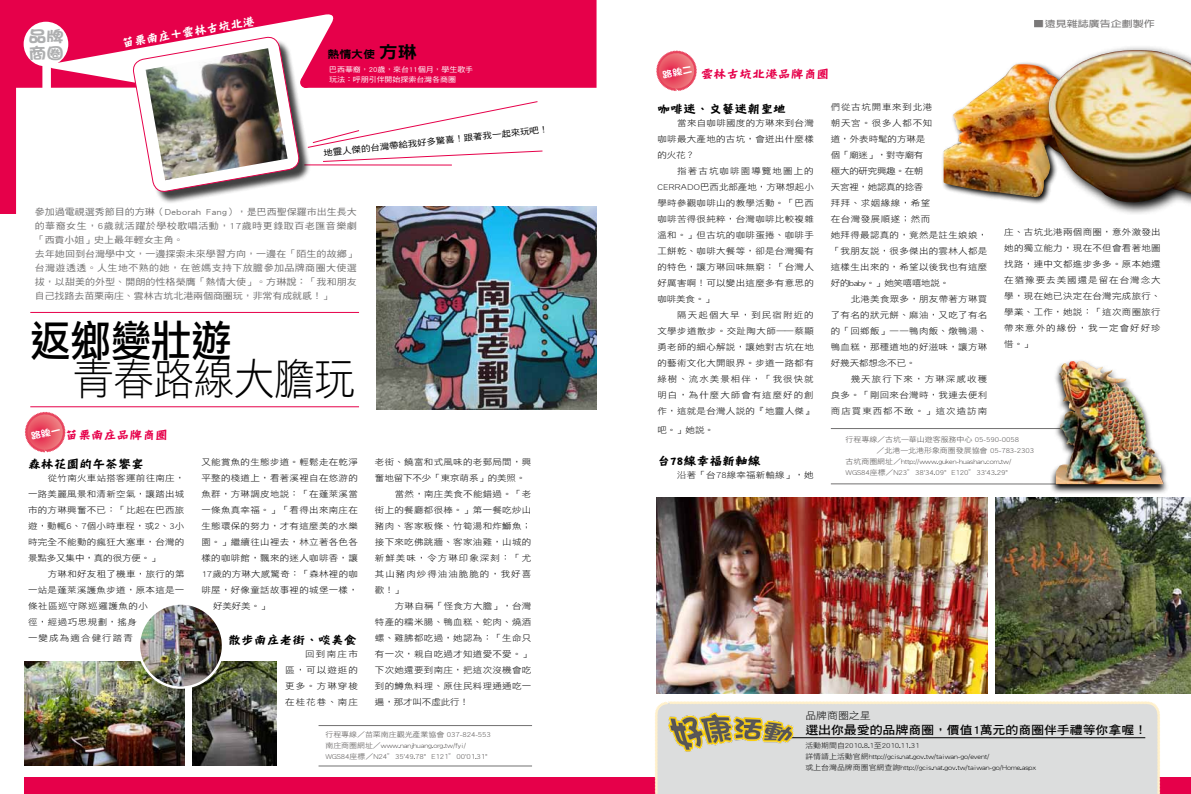
<style>
.page{position:relative;width:1191px;height:794px;background:#fff}
.page>*{position:absolute;margin:0;border:0;box-sizing:border-box;transform-origin:0 0}
.t1{font:43px "DF Li Hei Std W3";letter-spacing:-.01em;color:#000;scale:.94 1}
.t2{font:43px "DF Li Hei Std W5";letter-spacing:-.01em;color:#000;scale:.94 1}
.t3{font:16.2px/16.6px "DF Hai Bao Std W9";color:#aeafb0;scale:1.11 1}
.t4{font:11.7px "DF Ying Hei Std W7";letter-spacing:-.01em;color:#000;scale:1.11 1}
.t5{font:11.7px "DF Hei Std W7";letter-spacing:-.01em;color:#000;scale:1.11 1}
.t6{font:11.7px "DF Ying Hei Std W7";letter-spacing:-.01em;color:#e6004a;scale:1.11 1}
.t7{font:11.7px "DF Ying Hei Std W7";color:#fff;scale:1.05 1}
.t8{font:10.8px "DF Hei Std W9";color:#000;scale:1.11 1}
.t9{font:9.9px "DF Hei Std W3";letter-spacing:-.01em;color:#000;scale:1.11 1}
.t10{font:9px/14px "DF Hei Std W5";letter-spacing:.005em;color:#727171;scale:1.11 1}
.t11{font:700 8.8px "AR Hei B5";color:#595757;scale:1.25 1}
.t12{font:8.5px/16px "DF Hei Std W3";letter-spacing:.03em;color:#000;text-align:justify;scale:1.11 1}
.t13{font:8.5px "DF Hei Std W3";letter-spacing:.105em;color:#000;scale:1.11 1}
.t14{font:8.5px "DF Hei Std W3";letter-spacing:-.01em;color:#000;scale:1.11 1}
.t15{font:8.5px "DF Hei Std W5";color:#000;scale:1.11 1}
.t16{font:7.2px/11px "DF Hei Std W3";letter-spacing:-.01em;color:#4c4948;scale:1.11 1}
.t17{font:7.2px/11px "DF Hei Std W3";letter-spacing:-.01em;color:#000;scale:1.11 1}
.t18{font:7.2px/10px "DF Hei Std W5";letter-spacing:-.01em;color:#fff;scale:1.11 1}
.s1{font-size:17.1px}
</style>
<div class="page">
<svg style="left:0;top:0;width:596px;height:214px;background:#e81659"></svg>
<div style="left:25px;top:707px;width:1166px;height:87px;background:#e6004a"></div>
<div style="left:19px;top:89px;width:1084px;height:670px;background:#fff"></div>
<div style="left:0;top:465px;width:1191px;height:312px;background:#fff"></div>
<div style="left:24px;top:22px;width:44px;height:44px;background:#fff;border-radius:50%"></div>
<div style="left:42px;top:60px;width:9px;height:37px;background:#fff"></div>
<img style="left:376px;top:207px;width:220px;height:202px">
<img style="left:995px;top:497px;width:196px;height:196px">
<img style="left:656px;top:497px;width:331px;height:196px">
<img style="left:25px;top:662px;width:159px;height:103px">
<img style="left:193px;top:662px;width:84px;height:103px">
<hr style="left:318px;top:725px;width:214px;height:1px;background:#727171">
<hr style="left:318px;top:766px;width:214px;height:1px;background:#727171">
<hr style="left:304px;top:165px;width:148px;height:1px;background:#e6004a">
<div style="left:135px;top:39px;width:176px;height:165px;background:#000;opacity:.75"></div>
<svg style="left:132px;top:36px;width:168px;height:157px"></svg>
<img style="left:146px;top:48px;width:141px;height:132px">
<svg style="left:307px;top:101px;width:236px;height:61px"></svg>
<img style="left:139px;top:603px;width:84px;height:84px;border-radius:42px">
<div style="left:138px;top:602px;width:86px;height:87px;border:2px solid #fff;border-radius:50%"></div>
<hr style="left:30px;top:312px;width:329px;height:1px;background:#e6004a">
<hr style="left:30px;top:406px;width:329px;height:1px;background:#e6004a">
<svg style="left:942px;top:62px;width:100px;height:142px"></svg>
<img style="left:943px;top:64px;width:99px;height:133px">
<svg style="left:1042px;top:47px;width:127px;height:167px"></svg>
<img style="left:1048px;top:50px;width:143px;height:159px">
<div style="left:654px;top:701px;width:506px;height:93px;background:#dcdddd"></div>
<hr style="left:831px;top:428px;width:232px;height:1px;background:#727171">
<hr style="left:831px;top:484px;width:231px;height:1px;background:#727171">
<svg style="left:1049px;top:360px;width:118px;height:133px"></svg>
<img style="left:1055px;top:361px;width:108px;height:123px">
<hr style="left:781px;top:737px;width:364px;height:1px;background:#000">
<img style="left:654px;top:701px;width:172px;height:72px">
<svg style="left:25px;top:411px;width:41px;height:42px"></svg>
<svg style="left:656px;top:50px;width:41px;height:41px"></svg>
<h2 class="t3" style="left:28px;top:28px;width:34px">品牌商圈</h2>
<h3 class="t7" style="left:121px;top:36px;width:129px;rotate:-9deg">苗栗南庄＋雲林古坑北港</h3>
<p class="t8" style="left:327px;top:48px;width:82px">熱情大使 <span class="s1">方琳</span></p>
<p class="t18" style="left:329px;top:64px;width:131px">巴西華裔，20歲，來台11個月，學生歌手玩法：呼朋引伴開始探索台灣各商圈</p>
<p class="t15" style="left:323px;top:148px;width:205px;rotate:-6deg">地靈人傑的台灣帶給我好多驚喜！跟著我一起來玩吧！</p>
<p class="t10" style="left:35px;top:205px;width:292px">參加過電視選秀節目的方琳（Deborah Fang），是巴西聖保羅市出生長大的華裔女生，6歲就活躍於學校歌唱活動，17歲時更錄取百老匯音樂劇「西貢小姐」史上最年輕女主角。<br>去年她回到台灣學中文，一邊探索未來學習方向，一邊在「陌生的故鄉」台灣遊透透。人生地不熟的她，在爸媽支持下放膽參加品牌商圈大使選拔，以甜美的外型、開朗的性格榮膺「熱情大使」。方琳說：「我和朋友自己找路去苗栗南庄、雲林古坑北港兩個商圈玩，非常有成就感！」</p>
<h1 class="t2" style="left:30px;top:317px;width:216px">返鄉變壯遊</h1>
<h1 class="t1" style="left:73px;top:355px;width:301px">青春路線大膽玩</h1>
<h3 class="t6" style="left:65px;top:429px;width:94px">苗栗南庄品牌商圈</h3>
<h3 class="t4" style="left:28px;top:458px;width:106px">森林花園的午茶饗宴</h3>
<p class="t12" style="left:28px;top:470px;width:142px;text-indent:20px">從竹南火車站搭客運前往南庄，一路美麗風景和清新空氣，讓踏出城市的方琳興奮不已：「比起在巴西旅遊，動輒6、7個小時車程，或2、3小時完全不能動的瘋狂大塞車，台灣的景點多又集中，真的很方便。」</p>
<p class="t12" style="left:28px;top:566px;width:142px;text-align:left;text-indent:20px">方琳和好友租了機車，旅行的第一站是蓬萊溪護魚步道，原本這是一條社區巡守隊巡邏護魚的小<br>徑，經過巧思規劃，搖身<br>一變成為適合健行踏青</p>
<p class="t12" style="left:201px;top:454px;width:142px">又能賞魚的生態步道。輕鬆走在乾淨</p>
<p class="t12" style="left:201px;top:470px;width:142px">平整的棧道上，看著溪裡自在悠游的</p>
<p class="t12" style="left:201px;top:486px;width:142px">魚群，方琳調皮地說：「在蓬萊溪當</p>
<p class="t12" style="left:201px;top:502px;width:142px">一條魚真幸福。」「看得出來南庄在</p>
<p class="t12" style="left:201px;top:518px;width:142px">生態環保的努力，才有這麼美的水樂</p>
<p class="t12" style="left:201px;top:534px;width:142px">園。」繼續往山裡去，林立著各色各</p>
<p class="t12" style="left:201px;top:550px;width:142px">樣的咖啡館，飄來的迷人咖啡香，讓</p>
<p class="t12" style="left:201px;top:566px;width:142px">17歲的方琳大感驚奇：「森林裡的咖</p>
<p class="t12" style="left:201px;top:582px;width:142px">啡屋，好像童話故事裡的城堡一樣，</p>
<p class="t12" style="left:213px;top:598px;width:52px">好美好美。」</p>
<h3 class="t4" style="left:228px;top:634px;width:118px">散步南庄老街、啖美食</h3>
<p class="t12" style="left:285px;top:646px;width:67px;text-indent:20px">回到南庄市區，可以遊逛的更多。方琳穿梭在桂花巷、南庄</p>
<p class="t12" style="left:375px;top:454px;width:142px">老街、饒富和式風味的老郵局間，興</p>
<p class="t14" style="left:375px;top:474px;width:137px">奮地留下不少「東京萌系」的美照。</p>
<p class="t12" style="left:395px;top:486px;width:125px">當然，南庄美食不能錯過。「老</p>
<p class="t12" style="left:375px;top:502px;width:142px">街上的餐廳都很棒。」第一餐吃炒山</p>
<p class="t12" style="left:375px;top:518px;width:142px">豬肉、客家粄條、竹筍湯和炸鰤魚；</p>
<p class="t12" style="left:375px;top:534px;width:142px">接下來吃佛跳牆、客家油雞，山城的</p>
<p class="t13" style="left:375px;top:554px;width:142px">新鮮美味，令方琳印象深刻：「尤</p>
<p class="t13" style="left:375px;top:570px;width:142px">其山豬肉炒得油油脆脆的，我好喜</p>
<p class="t12" style="left:375px;top:582px;width:27px">歡！」</p>
<p class="t12" style="left:395px;top:598px;width:125px">方琳自稱「怪食方大膽」，台灣</p>
<p class="t12" style="left:375px;top:614px;width:142px">特產的糯米腸、鴨血糕、蛇肉、燒酒</p>
<p class="t12" style="left:375px;top:630px;width:142px">螺、雞胇都吃過，她認為：「生命只</p>
<p class="t12" style="left:375px;top:646px;width:142px">有一次，親自吃過才知道愛不愛。」</p>
<p class="t12" style="left:375px;top:662px;width:142px">下次她還要到南庄，把這次沒機會吃</p>
<p class="t12" style="left:375px;top:678px;width:142px">到的鱒魚料理、原住民料理通通吃一</p>
<p class="t14" style="left:375px;top:698px;width:86px">遍，那才叫不虛此行！</p>
<p class="t16" style="left:325px;top:729px;width:151px">行程專線／苗栗南庄觀光產業協會 037-824-553南庄商圈網址／www.nanjhuang.org.tw/fyi/<br>WGS84座標／N24°35'49.78" E121°00'01.31"</p>
<h3 class="t6" style="left:700px;top:67px;width:118px">雲林古坑北港品牌商圈</h3>
<p class="t11" style="left:1034px;top:19px;width:98px">■遠見雜誌廣告企劃製作</p>
<h3 class="t4" style="left:657px;top:102px;width:118px">咖啡迷、文藝迷朝聖地</h3>
<p class="t12" style="left:657px;top:115px;width:142px;text-indent:20px">當來自咖啡國度的方琳來到台灣咖啡最大產地的古坑，會迸出什麼樣的火花？</p>
<p class="t12" style="left:657px;top:163px;width:142px;text-indent:20px">指著古坑咖啡園導覽地圖上的CERRADO巴西北部產地，方琳想起小學時參觀咖啡山的教學活動。「巴西咖啡苦得很純粹，台灣咖啡比較複雜溫和。」但古坑的咖啡蛋捲、咖啡手工餅乾、咖啡大餐等，卻是台灣獨有的特色，讓方琳回味無窮：「台灣人好厲害啊！可以變出這麼多有意思的咖啡美食。」</p>
<p class="t12" style="left:657px;top:307px;width:142px;text-indent:20px">隔天起個大早，到民宿附近的文學步道散步。交趾陶大師——蔡顯勇老師的細心解說，讓她對古坑在地的藝術文化大開眼界。步道一路都有綠樹、流水美景相伴，「我很快就明白，為什麼大師會有這麼好的創作，這就是台灣人說的『地靈人傑』</p>
<p class="t12" style="left:657px;top:422px;width:52px">吧。」她說。</p>
<h3 class="t4" style="left:657px;top:454px;width:95px">台78線幸福新軸線</h3>
<p class="t12" style="left:677px;top:467px;width:124px">沿著「台78線幸福新軸線」，她</p>
<p class="t12" style="left:831px;top:99px;width:142px;text-align:left">們從古坑開車來到北港<br>朝天宮。很多人都不知<br>道，外表時髦的方琳是<br>個「廟迷」，對寺廟有<br>極大的研究興趣。在朝<br>天宮裡，她認真的捻香<br>拜拜、求姻緣線，希望<br>在台灣發展順遂；然而<br>她拜得最認真的，竟然是註生娘娘，「我朋友說，很多傑出的雲林人都是這樣生出來的，希望以後我也有這麼好的baby。」她笑嘻嘻地說。</p>
<p class="t12" style="left:831px;top:291px;width:142px;text-indent:20px">北港美食眾多，朋友帶著方琳買了有名的狀元餅、麻油，又吃了有名的「回鄉飯」——鴨肉飯、燉鴨湯、鴨血糕，那種道地的好滋味，讓方琳好幾天都想念不已。</p>
<p class="t12" style="left:831px;top:371px;width:142px;text-indent:20px">幾天旅行下來，方琳深感收穫良多。「剛回來台灣時，我連去便利商店買東西都不敢。」這次造訪南</p>
<p class="t12" style="left:1004px;top:223px;width:142px">庄、古坑北港兩個商圈，意外激發出她的獨立能力，現在不但會看著地圖找路，連中文都進步多多。原本她還在猶豫要去美國還是留在台灣念大學，現在她已決定在台灣完成旅行、學業、工作，她說：「這次商圈旅行帶來意外的緣份，我一定會好好珍惜。」</p>
<p class="t16" style="left:845px;top:434px;width:158px">行程專線／古坑—華山遊客服務中心 05-590-0058</p>
<p class="t16" style="left:876px;top:445px;width:143px">／北港—北港形象商圈發展協會 05-783-2303</p>
<p class="t16" style="left:845px;top:456px;width:151px">古坑商圈網址／http://www.guken-huashan.com.tw/</p>
<p class="t16" style="left:845px;top:467px;width:148px">WGS84座標／N23°38'34.09" E120°33'43.29"</p>
<p class="t9" style="left:805px;top:710px;width:60px">品牌商圈之星</p>
<h3 class="t5" style="left:805px;top:723px;width:309px">選出你最愛的品牌商圈，價值1萬元的商圈伴手禮等你拿喔！</h3>
<p class="t17" style="left:805px;top:740px;width:210px">活動期間自2010.8.1至2010.11.31<br>詳情請上活動官網http://gcis.nat.gov.tw/taiwan-go/event/<br>或上台灣品牌商圈官網查詢http://gcis.nat.gov.tw/taiwan-go/Home.aspx</p>
</div>
